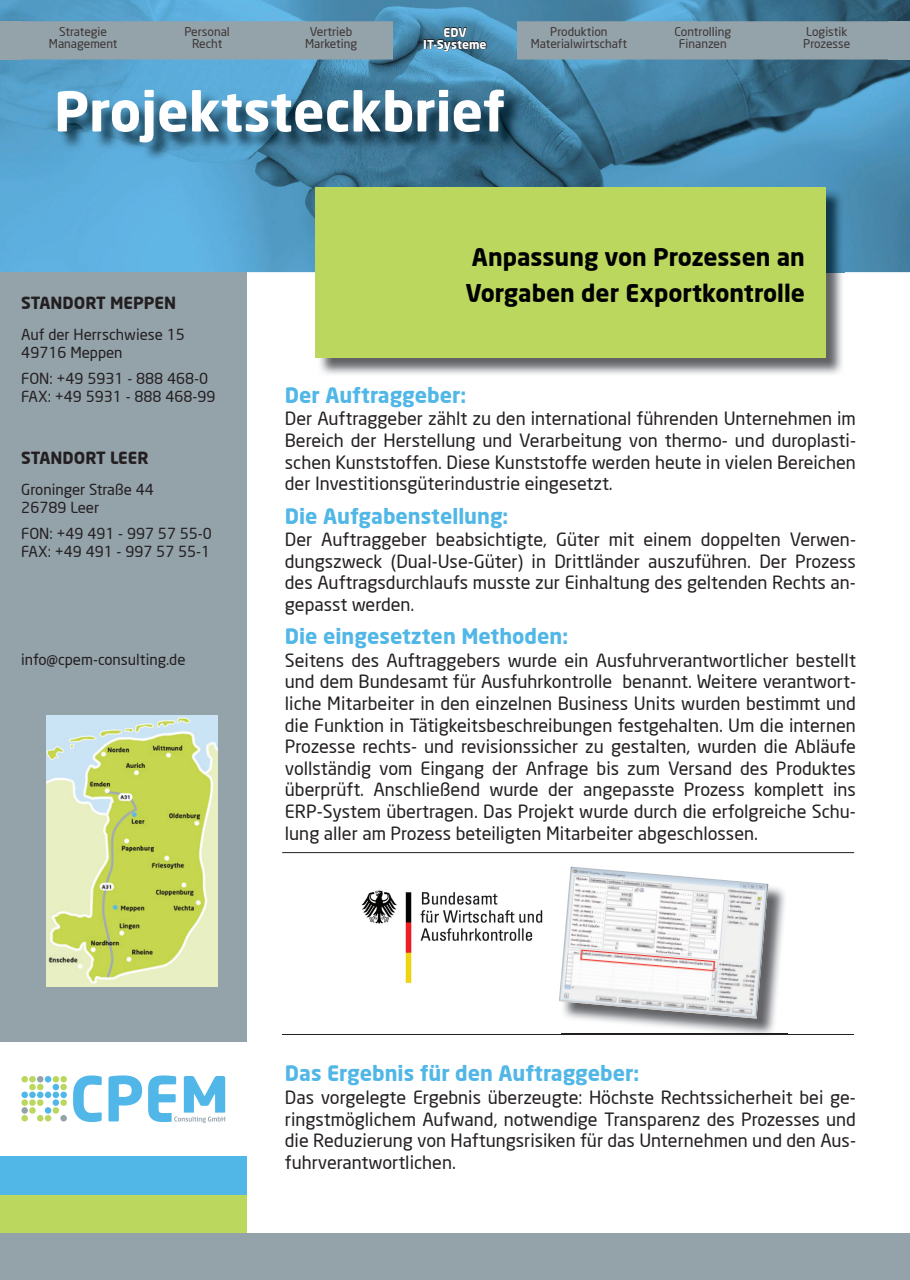
<style>
.page{position:relative;width:910px;height:1280px;background:#fff}
.page>*{position:absolute;margin:0;border:0;box-sizing:border-box;transform-origin:0 0}
.t1{font:700 54px "Neo Sans";color:#fff}
.t2{font:700 24px/36px "Neo Sans";color:#000}
.t3{font:700 21px "Neo Sans";color:#51b7e6}
.t4{font:18px/21.6px "Neo Sans";color:#231f20;text-align:justify}
.t5{font:700 16.5px "Neo Sans";color:#231f20}
.t6{font:15px/18px "Neo Sans";color:#231f20}
.t7{font:12px/12px "Neo Sans";color:#3d3635;text-align:center}
.t8{font:700 12px/12px "Neo Sans";color:#fff;text-align:center}
</style>
<div class="page">
<img style="left:0;top:0;width:910px;height:272px">
<div style="left:0;top:21px;width:21px;height:39px;background:#94a2aa"></div>
<div style="left:889px;top:21px;width:21px;height:39px;background:#94a2aa"></div>
<div style="left:0;top:273px;width:247px;height:769px;background:#94a2aa"></div>
<img style="left:46px;top:715px;width:171px;height:271px">
<div style="left:21px;top:1076px;width:7px;height:6px;background:#bbd75e;border-radius:50%"></div>
<div style="left:29px;top:1076px;width:7px;height:6px;background:#bbd75e;border-radius:50%"></div>
<div style="left:37px;top:1076px;width:7px;height:6px;background:#94a2aa;border-radius:50%"></div>
<div style="left:60px;top:1076px;width:7px;height:6px;background:#bbd75e;border-radius:50%"></div>
<div style="left:29px;top:1084px;width:7px;height:6px;background:#bbd75e;border-radius:50%"></div>
<div style="left:37px;top:1084px;width:7px;height:6px;background:#bbd75e;border-radius:50%"></div>
<svg style="left:45px;top:1076px;width:14px;height:14px"></svg>
<div style="left:60px;top:1084px;width:7px;height:6px;background:#bbd75e;border-radius:50%"></div>
<div style="left:21px;top:1091px;width:7px;height:7px;background:#50b7e8;border-radius:50%"></div>
<div style="left:29px;top:1091px;width:7px;height:7px;background:#50b7e8;border-radius:50%"></div>
<div style="left:37px;top:1091px;width:7px;height:7px;background:#50b7e8;border-radius:50%"></div>
<div style="left:45px;top:1091px;width:6px;height:7px;background:#50b7e8;border-radius:50%"></div>
<div style="left:53px;top:1091px;width:6px;height:7px;background:#50b7e8;border-radius:50%"></div>
<div style="left:60px;top:1091px;width:7px;height:7px;background:#50b7e8;border-radius:50%"></div>
<div style="left:21px;top:1099px;width:7px;height:7px;background:#bbd75e;border-radius:50%"></div>
<div style="left:29px;top:1099px;width:7px;height:7px;background:#bbd75e;border-radius:50%"></div>
<div style="left:37px;top:1099px;width:7px;height:7px;background:#bbd75e;border-radius:50%"></div>
<div style="left:53px;top:1099px;width:6px;height:7px;background:#50b7e8;border-radius:50%"></div>
<div style="left:60px;top:1099px;width:7px;height:7px;background:#bbd75e;border-radius:50%"></div>
<div style="left:21px;top:1107px;width:7px;height:7px;background:#94a2aa;border-radius:50%"></div>
<div style="left:29px;top:1107px;width:7px;height:7px;background:#bbd75e;border-radius:50%"></div>
<div style="left:45px;top:1107px;width:6px;height:7px;background:#50b7e8;border-radius:50%"></div>
<div style="left:53px;top:1107px;width:6px;height:7px;background:#bbd75e;border-radius:50%"></div>
<div style="left:21px;top:1115px;width:7px;height:6px;background:#bbd75e;border-radius:50%"></div>
<div style="left:37px;top:1115px;width:7px;height:6px;background:#bbd75e;border-radius:50%"></div>
<svg style="left:45px;top:1115px;width:6px;height:6px"></svg>
<div style="left:60px;top:1115px;width:7px;height:6px;background:#94a2aa;border-radius:50%"></div>
<svg style="left:73px;top:1075px;width:152px;height:48px"></svg>
<div style="left:0;top:1156px;width:247px;height:39px;background:#51b7e6"></div>
<div style="left:0;top:1195px;width:247px;height:38px;background:#bbd75e"></div>
<img style="left:317px;top:189px;width:527px;height:185px">
<div style="left:315px;top:187px;width:511px;height:170px;background:#bbd75e"></div>
<div style="left:0;top:1233px;width:910px;height:47px;background:#94a2aa"></div>
<img style="left:60px;top:92px;width:463px;height:69px">
<svg style="left:21px;top:21px;width:868px;height:39px;background:#879ca8"></svg>
<hr style="left:282px;top:1034px;width:572px;height:1px;background:#231f20">
<hr style="left:282px;top:852px;width:572px;height:1px;background:#231f20">
<img style="left:561px;top:884px;width:226px;height:150px">
<img style="left:559px;top:866px;width:39px;height:135px">
<img style="left:561px;top:869px;width:207px;height:149px">
<img style="left:361px;top:890px;width:182px;height:94px">
<p class="t7" style="left:49px;top:26px;width:70px">Strategie<br>Management</p>
<p class="t7" style="left:184px;top:26px;width:47px">Personal<br>Recht</p>
<p class="t7" style="left:305px;top:26px;width:54px">Vertrieb<br>Marketing</p>
<p class="t8" style="left:423px;top:26px;width:65px">EDV<br>IT-Systeme</p>
<p class="t7" style="left:531px;top:26px;width:98px">Produktion<br>Materialwirtschaft</p>
<p class="t7" style="left:674px;top:26px;width:58px">Controlling<br>Finanzen</p>
<p class="t7" style="left:803px;top:26px;width:49px;text-align:left">Logistik<br>Prozesse</p>
<h1 class="t1" style="left:54px;top:77px;width:453px">Projektsteckbrief</h1>
<p class="t5" style="left:21px;top:292px;width:156px">STANDORT MEPPEN</p>
<p class="t6" style="left:21px;top:325px;width:165px">Auf der Herrschwiese 15<br>49716 Meppen</p>
<p class="t6" style="left:21px;top:369px;width:196px">FON: +49 5931 - 888 468-0<br>FAX: +49 5931 - 888 468-99</p>
<p class="t5" style="left:21px;top:447px;width:129px">STANDORT LEER</p>
<p class="t6" style="left:21px;top:480px;width:134px">Groninger Straße 44<br>26789 Leer</p>
<p class="t6" style="left:21px;top:525px;width:192px">FON: +49 491 - 997 57 55-0<br>FAX: +49 491 - 997 57 55-1</p>
<p class="t6" style="left:21px;top:650px;width:166px">info@cpem-consulting.de</p>
<h2 class="t2" style="left:465px;top:239px;width:341px">Anpassung von Prozessen an<br>Vorgaben der Exportkontrolle</h2>
<p class="t3" style="left:285px;top:382px;width:183px">Der Auftraggeber:</p>
<p class="t4" style="left:285px;top:408px;width:573px">Der Auftraggeber zählt zu den international führenden Unternehmen im Bereich der Herstellung und Verarbeitung von thermo- und duroplasti&shy;schen Kunststoffen. Diese Kunststoffe werden heute in vielen Bereichen der Investitionsgüterindustrie eingesetzt.</p>
<p class="t3" style="left:285px;top:502px;width:225px">Die Aufgabenstellung:</p>
<p class="t4" style="left:285px;top:528px;width:573px">Der Auftraggeber beabsichtigte, Güter mit einem doppelten Verwen&shy;dungszweck (Dual-Use-Güter) in Drittländer auszuführen. Der Prozess des Auftragsdurchlaufs musste zur Einhaltung des geltenden Rechts an&shy;gepasst werden.</p>
<p class="t3" style="left:285px;top:623px;width:285px">Die eingesetzten Methoden:</p>
<p class="t4" style="left:285px;top:649px;width:573px">Seitens des Auftraggebers wurde ein Ausfuhrverantwortlicher bestellt und dem Bundesamt für Ausfuhrkontrolle benannt. Weitere verantwort&shy;liche Mitarbeiter in den einzelnen Business Units wurden bestimmt und die Funktion in Tätigkeitsbeschreibungen festgehalten. Um die internen Prozesse rechts- und revisionssicher zu gestalten, wurden die Abläufe vollständig vom Eingang der Anfrage bis zum Versand des Produktes überprüft. Anschließend wurde der angepasste Prozess komplett ins ERP-System übertragen. Das Projekt wurde durch die erfolgreiche Schu&shy;lung aller am Prozess beteiligten Mitarbeiter abgeschlossen.</p>
<p class="t3" style="left:285px;top:1060px;width:356px">Das Ergebnis für den Auftraggeber:</p>
<p class="t4" style="left:285px;top:1086px;width:573px">Das vorgelegte Ergebnis überzeugte: Höchste Rechtssicherheit bei ge&shy;ringstmöglichem Aufwand, notwendige Transparenz des Prozesses und die Reduzierung von Haftungsrisiken für das Unternehmen und den Aus&shy;fuhrverantwortlichen.</p>
</div>
